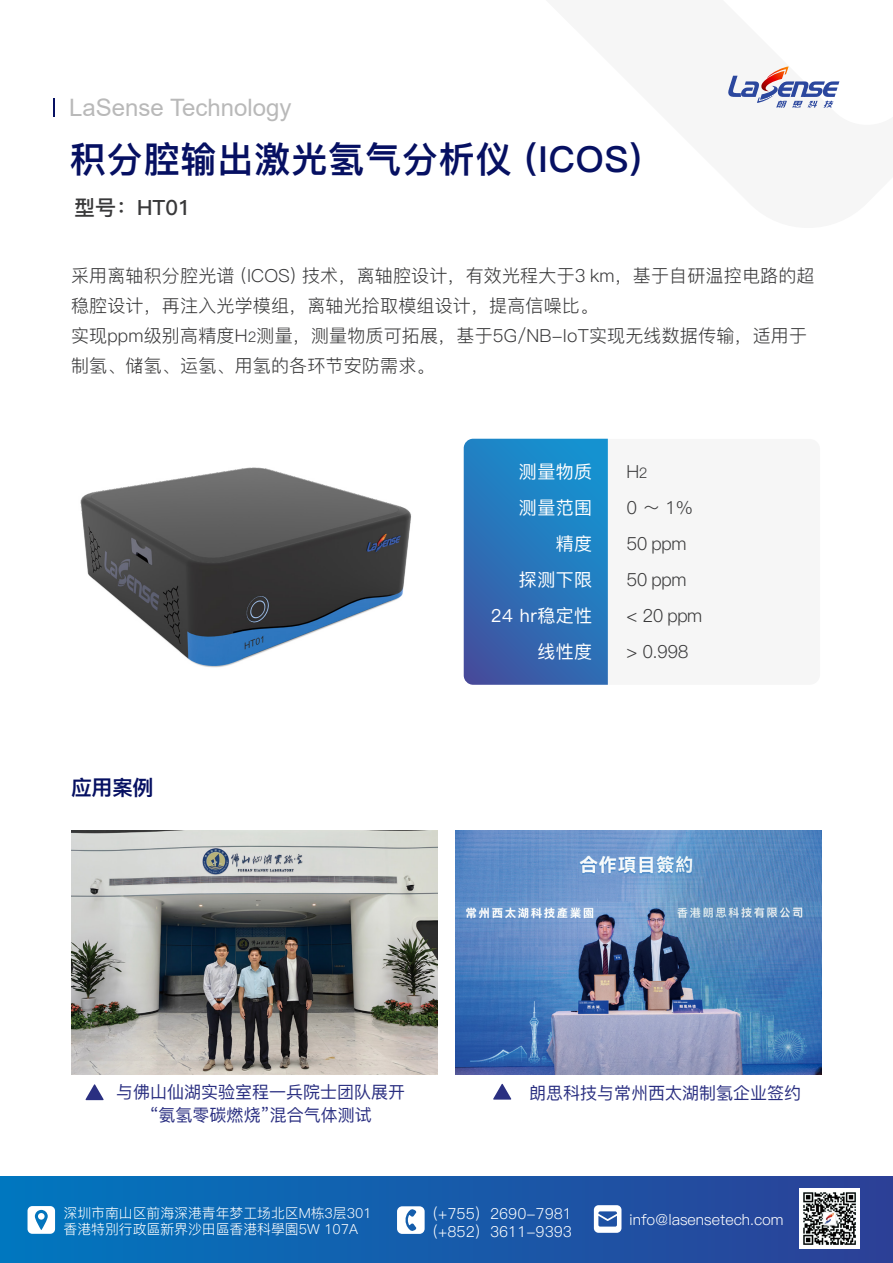
<style>
.page{position:relative;width:893px;height:1263px;background:#fff}
.page>*{position:absolute;margin:0;border:0;box-sizing:border-box;transform-origin:0 0}
.t1{font:36px "Ping Fang SC Heavy";letter-spacing:.025em;color:#061062}
.t2{font:24px "Arial";color:#b9b9b9}
.t3{font:21px "Ping Fang SC Bold";color:#39393a}
.t4{font:21px "Ping Fang SC Heavy";color:#061062}
.t5{font:18px/30px "Ping Fang SC Regular";letter-spacing:.01em;color:#39393a}
.t6{font:18px/36px "Ping Fang SC Regular";letter-spacing:-.025em;color:#39393a}
.t7{font:18px/36px "Ping Fang SC Medium";letter-spacing:.025em;color:#fff;text-align:right}
.t8{font:16.95px/22.5px "Ping Fang SC Medium";color:#2a2f81;text-align:center}
.t9{font:15.15px/18.1px "Ping Fang SC Regular";color:#fff}
.t10{font:13.8px/16.6px "Ping Fang SC Regular";color:#fff}
.s1{font-size:14.4px}
</style>
<div class="page">
<div style="left:0;top:1177px;width:893px;height:86px;background:linear-gradient(to right,#0077bf,#2d3f96)"></div>
<svg style="left:397px;top:1206px;width:28px;height:28px"></svg>
<img style="left:800px;top:1189px;width:59px;height:59px">
<svg style="left:28px;top:1206px;width:27px;height:28px"></svg>
<div style="left:38px;top:1213px;width:7px;height:6px;background:#fff;border-radius:50%"></div>
<svg style="left:594px;top:1205px;width:27px;height:28px"></svg>
<svg style="left:54px;top:98px;width:1px;height:18px"></svg>
<svg style="left:728px;top:66px;width:111px;height:42px"></svg>
<svg style="left:464px;top:439px;width:144px;height:246px;background:#2975ba"></svg>
<img style="left:80px;top:467px;width:331px;height:201px">
<img style="left:72px;top:830px;width:365px;height:244px">
<img style="left:455px;top:830px;width:366px;height:244px">
<svg style="left:85px;top:1084px;width:19px;height:16px"></svg>
<svg style="left:493px;top:1084px;width:18px;height:15px"></svg>
<h2 class="t2" style="left:69px;top:91px;width:224px">LaSense Technology</h2>
<h1 class="t1" style="left:70px;top:137px;width:573px">积分腔输出激光氢气分析仪 (ICOS)</h1>
<p class="t3" style="left:74px;top:195px;width:118px">型号：HT01</p>
<p class="t5" style="left:71px;top:261px;width:745px">采用离轴积分腔光谱 (ICOS) 技术，离轴腔设计，有效光程大于3 km，基于自研温控电路的超稳腔设计，再注入光学模组，离轴光拾取模组设计，提高信噪比。<br>实现ppm级别高精度H<span class="s1">2</span>测量，测量物质可拓展，基于5G/NB-IoT实现无线数据传输，适用于制氢、储氢、运氢、用氢的各环节安防需求。</p>
<p class="t4" style="left:71px;top:775px;width:84px">应用案例</p>
<p class="t7" style="left:491px;top:454px;width:103px">测量物质<br>测量范围<br>精度<br>探测下限<br>24 hr稳定性线性度</p>
<p class="t6" style="left:627px;top:454px;width:77px">H<span class="s1">2<br></span>0 ～ 1%<br>50 ppm<br>50 ppm<br>&lt; 20 ppm &gt; 0.998</p>
<p class="t8" style="left:116px;top:1081px;width:291px">与佛山仙湖实验室程一兵院士团队展开“氨氢零碳燃烧”混合气体测试</p>
<p class="t8" style="left:529px;top:1081px;width:274px">朗思科技与常州西太湖制氢企业签约</p>
<p class="t10" style="left:63px;top:1204px;width:310px">深圳市南山区前海深港青年梦工场北区M栋3层301香港特別行政區新界沙田區香港科學園5W 107A</p>
<p class="t9" style="left:423px;top:1204px;width:150px">（+755）2690-7981（+852）3611-9393</p>
<p class="t9" style="left:629px;top:1210px;width:156px">info@lasensetech.com</p>
</div>
